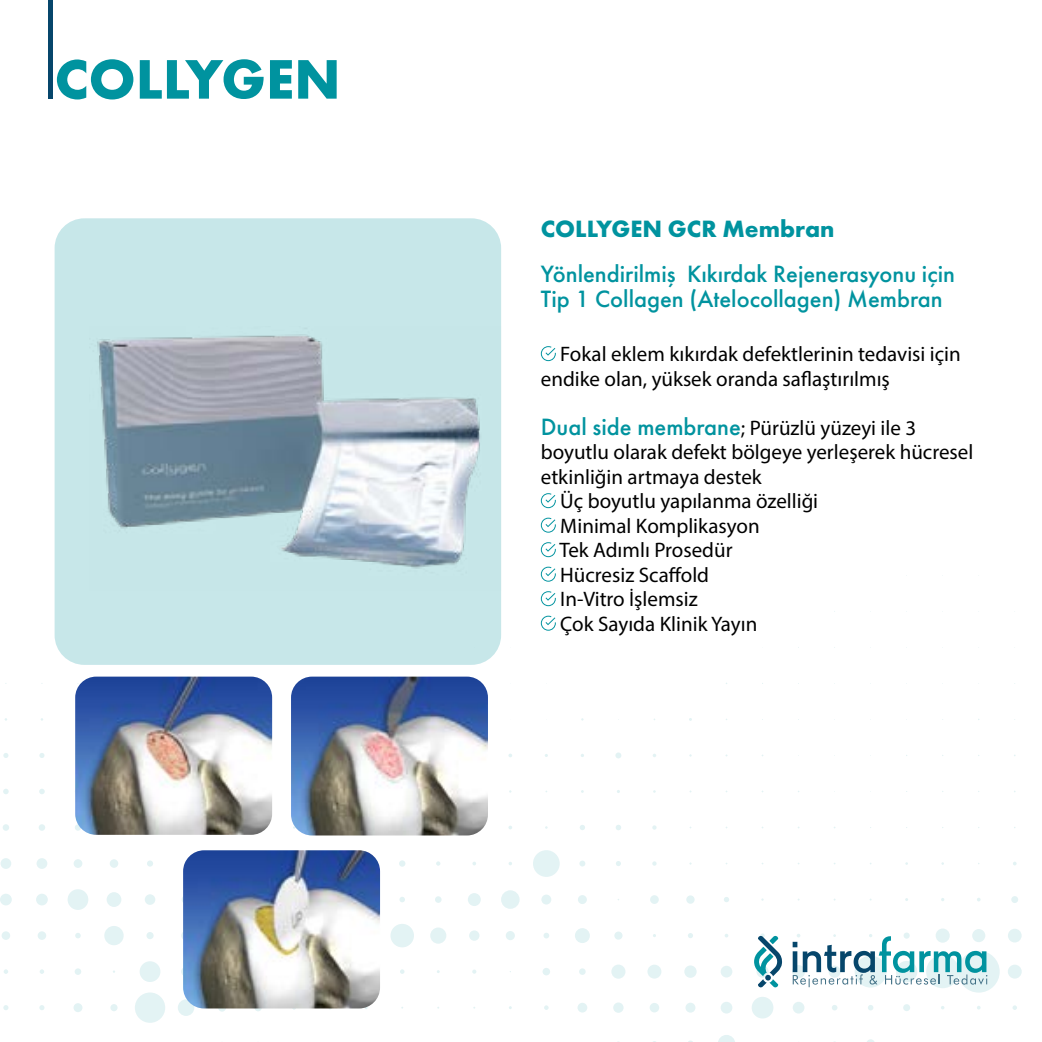
<style>
.page{position:relative;width:1042px;height:1042px;background:#fff}
.page>*{position:absolute;margin:0;border:0;box-sizing:border-box;transform-origin:0 0}
.t1{font:700 57.75px "Futura PT";color:#00939f}
.t2{font:500 24.5px/24.5px "Futura PT";color:#00939f}
.t3{font:700 24.5px "Futura PT";color:#00939f}
.t4{font:21px/24.5px "Myriad Pro";color:#000}
.s1{font-family:"Futura PT";font-weight:500;font-size:24.5px;color:#00939f}
</style>
<div class="page">
<svg style="left:3px;top:753px;width:5px;height:5px"></svg>
<svg style="left:39px;top:753px;width:6px;height:5px"></svg>
<svg style="left:615px;top:752px;width:6px;height:6px"></svg>
<svg style="left:3px;top:789px;width:6px;height:5px"></svg>
<svg style="left:39px;top:789px;width:6px;height:5px"></svg>
<div style="left:3px;top:824px;width:6px;height:7px;background:#e3f3f4;border-radius:50%"></div>
<div style="left:39px;top:824px;width:6px;height:7px;background:#e3f3f4;border-radius:50%"></div>
<svg style="left:580px;top:825px;width:5px;height:5px"></svg>
<svg style="left:616px;top:825px;width:5px;height:5px"></svg>
<svg style="left:652px;top:825px;width:4px;height:5px"></svg>
<div style="left:1px;top:858px;width:10px;height:11px;background:#e3f3f4;border-radius:50%"></div>
<div style="left:37px;top:858px;width:10px;height:11px;background:#e3f3f4;border-radius:50%"></div>
<div style="left:74px;top:859px;width:8px;height:9px;background:#e3f3f4;border-radius:50%"></div>
<div style="left:110px;top:859px;width:8px;height:9px;background:#e3f3f4;border-radius:50%"></div>
<svg style="left:147px;top:860px;width:6px;height:6px"></svg>
<div style="left:399px;top:860px;width:6px;height:7px;background:#e3f3f4;border-radius:50%"></div>
<svg style="left:436px;top:861px;width:4px;height:5px"></svg>
<div style="left:533px;top:850px;width:27px;height:27px;background:#e3f3f4;border-radius:50%"></div>
<svg style="left:579px;top:860px;width:6px;height:6px"></svg>
<svg style="left:616px;top:861px;width:5px;height:5px"></svg>
<svg style="left:652px;top:861px;width:4px;height:5px"></svg>
<div style="left:0;top:893px;width:12px;height:12px;background:#e3f3f4;border-radius:50%"></div>
<div style="left:36px;top:893px;width:12px;height:12px;background:#e3f3f4;border-radius:50%"></div>
<div style="left:68px;top:889px;width:20px;height:21px;background:#e3f3f4;border-radius:50%"></div>
<div style="left:107px;top:892px;width:14px;height:15px;background:#e3f3f4;border-radius:50%"></div>
<div style="left:145px;top:894px;width:10px;height:11px;background:#e3f3f4;border-radius:50%"></div>
<div style="left:182px;top:895px;width:8px;height:9px;background:#e3f3f4;border-radius:50%"></div>
<svg style="left:399px;top:897px;width:6px;height:5px"></svg>
<div style="left:435px;top:896px;width:6px;height:7px;background:#e3f3f4;border-radius:50%"></div>
<div style="left:468px;top:893px;width:13px;height:13px;background:#e3f3f4;border-radius:50%"></div>
<div style="left:501px;top:890px;width:19px;height:19px;background:#e3f3f4;border-radius:50%"></div>
<svg style="left:541px;top:894px;width:10px;height:10px"></svg>
<div style="left:578px;top:895px;width:9px;height:9px;background:#e3f3f4;border-radius:50%"></div>
<div style="left:650px;top:895px;width:9px;height:9px;background:#e3f3f4;border-radius:50%"></div>
<div style="left:686px;top:895px;width:8px;height:9px;background:#e3f3f4;border-radius:50%"></div>
<svg style="left:724px;top:897px;width:5px;height:5px"></svg>
<div style="left:1011px;top:896px;width:7px;height:7px;background:#e3f3f4;border-radius:50%"></div>
<div style="left:2px;top:931px;width:8px;height:9px;background:#e3f3f4;border-radius:50%"></div>
<div style="left:38px;top:931px;width:8px;height:9px;background:#e3f3f4;border-radius:50%"></div>
<svg style="left:75px;top:933px;width:6px;height:5px"></svg>
<div style="left:104px;top:926px;width:20px;height:19px;background:#e3f3f4;border-radius:50%"></div>
<div style="left:146px;top:932px;width:8px;height:7px;background:#e3f3f4;border-radius:50%"></div>
<div style="left:390px;top:924px;width:24px;height:23px;background:#e3f3f4;border-radius:50%"></div>
<div style="left:430px;top:927px;width:16px;height:16px;background:#e3f3f4;border-radius:50%"></div>
<div style="left:469px;top:930px;width:10px;height:11px;background:#e3f3f4;border-radius:50%"></div>
<div style="left:506px;top:931px;width:9px;height:9px;background:#e3f3f4;border-radius:50%"></div>
<svg style="left:543px;top:933px;width:6px;height:5px"></svg>
<div style="left:575px;top:928px;width:15px;height:15px;background:#e3f3f4;border-radius:50%"></div>
<div style="left:614px;top:931px;width:8px;height:8px;background:#e3f3f4;border-radius:50%"></div>
<svg style="left:688px;top:933px;width:5px;height:5px"></svg>
<svg style="left:935px;top:928px;width:15px;height:14px"></svg>
<svg style="left:972px;top:929px;width:13px;height:13px"></svg>
<div style="left:1008px;top:928px;width:13px;height:14px;background:#e3f3f4;border-radius:50%"></div>
<svg style="left:4px;top:969px;width:4px;height:5px"></svg>
<svg style="left:40px;top:969px;width:4px;height:5px"></svg>
<div style="left:75px;top:968px;width:6px;height:7px;background:#e3f3f4;border-radius:50%"></div>
<div style="left:140px;top:961px;width:20px;height:21px;background:#e3f3f4;border-radius:50%"></div>
<div style="left:181px;top:967px;width:10px;height:9px;background:#e3f3f4;border-radius:50%"></div>
<svg style="left:400px;top:969px;width:4px;height:5px"></svg>
<svg style="left:472px;top:969px;width:4px;height:4px"></svg>
<div style="left:542px;top:968px;width:8px;height:7px;background:#e3f3f4;border-radius:50%"></div>
<div style="left:579px;top:968px;width:7px;height:7px;background:#e3f3f4;border-radius:50%"></div>
<div style="left:611px;top:964px;width:14px;height:14px;background:#e3f3f4;border-radius:50%"></div>
<div style="left:647px;top:964px;width:14px;height:14px;background:#e3f3f4;border-radius:50%"></div>
<div style="left:684px;top:965px;width:12px;height:13px;background:#e3f3f4;border-radius:50%"></div>
<div style="left:720px;top:966px;width:12px;height:11px;background:#e3f3f4;border-radius:50%"></div>
<div style="left:926px;top:955px;width:33px;height:33px;background:#e3f3f4;border-radius:50%"></div>
<svg style="left:958px;top:950px;width:41px;height:42px"></svg>
<div style="left:1008px;top:964px;width:14px;height:14px;background:#e3f3f4;border-radius:50%"></div>
<svg style="left:3px;top:1005px;width:5px;height:5px"></svg>
<svg style="left:39px;top:1005px;width:6px;height:5px"></svg>
<div style="left:73px;top:1003px;width:9px;height:9px;background:#e3f3f4;border-radius:50%"></div>
<div style="left:110px;top:1004px;width:8px;height:7px;background:#e3f3f4;border-radius:50%"></div>
<div style="left:135px;top:992px;width:30px;height:31px;background:#e3f3f4;border-radius:50%"></div>
<div style="left:178px;top:999px;width:16px;height:17px;background:#e3f3f4;border-radius:50%"></div>
<svg style="left:218px;top:1003px;width:8px;height:8px"></svg>
<svg style="left:254px;top:1004px;width:8px;height:7px"></svg>
<svg style="left:544px;top:1005px;width:5px;height:5px"></svg>
<div style="left:577px;top:1003px;width:10px;height:9px;background:#e3f3f4;border-radius:50%"></div>
<div style="left:613px;top:1002px;width:10px;height:11px;background:#e3f3f4;border-radius:50%"></div>
<div style="left:649px;top:1003px;width:10px;height:9px;background:#e3f3f4;border-radius:50%"></div>
<svg style="left:685px;top:1002px;width:10px;height:10px"></svg>
<div style="left:720px;top:1002px;width:12px;height:11px;background:#e3f3f4;border-radius:50%"></div>
<div style="left:751px;top:997px;width:22px;height:21px;background:#e3f3f4;border-radius:50%"></div>
<div style="left:793px;top:1002px;width:11px;height:11px;background:#e3f3f4;border-radius:50%"></div>
<svg style="left:832px;top:1005px;width:5px;height:5px"></svg>
<svg style="left:868px;top:1005px;width:5px;height:5px"></svg>
<div style="left:903px;top:1004px;width:7px;height:7px;background:#e3f3f4;border-radius:50%"></div>
<svg style="left:1012px;top:1005px;width:5px;height:5px"></svg>
<svg style="left:718px;top:1035px;width:17px;height:7px"></svg>
<svg style="left:867px;top:1039px;width:8px;height:3px"></svg>
<div style="left:55px;top:218px;width:446px;height:447px;background:#c7e7e9;border-radius:30px"></div>
<svg style="left:541px;top:346px;width:15px;height:15px"></svg>
<svg style="left:541px;top:493px;width:15px;height:15px"></svg>
<svg style="left:541px;top:518px;width:15px;height:15px"></svg>
<svg style="left:541px;top:542px;width:15px;height:15px"></svg>
<svg style="left:541px;top:567px;width:15px;height:15px"></svg>
<svg style="left:541px;top:591px;width:15px;height:15px"></svg>
<svg style="left:541px;top:616px;width:15px;height:15px"></svg>
<img style="left:97px;top:334px;width:383px;height:235px">
<img style="left:75px;top:676px;width:197px;height:159px">
<img style="left:291px;top:676px;width:197px;height:159px">
<img style="left:183px;top:850px;width:197px;height:158px">
<div style="left:48px;top:0;width:5px;height:99px;background:#06466b"></div>
<svg style="left:754px;top:933px;width:28px;height:55px"></svg>
<svg style="left:792px;top:932px;width:194px;height:55px"></svg>
<svg style="left:978px;top:975px;width:9px;height:9px"></svg>
<h1 class="t1" style="left:55px;top:42px;width:288px">COLLYGEN</h1>
<p class="t3" style="left:541px;top:213px;width:295px">COLLYGEN GCR Membran</p>
<p class="t2" style="left:541px;top:262px;width:416px">Yönlendirilmiş Kıkırdak Rejenerasyonu için<br>Tip 1 Collagen (Atelocollagen) Membran</p>
<p class="t4" style="left:541px;top:341px;width:421px;text-indent:19px">Fokal eklem kıkırdak defektlerinin tedavisi için endike olan, yüksek oranda saflaştırılmış</p>
<p class="t4" style="left:541px;top:415px;width:377px"><span class="s1">Dual side membrane</span>; Pürüzlü yüzeyi ile 3</p>
<p class="t4" style="left:541px;top:439px;width:434px">boyutlu olarak defekt bölgeye yerleşerek hücresel</p>
<p class="t4" style="left:541px;top:464px;width:222px">etkinliğin artmaya destek</p>
<p class="t4" style="left:560px;top:488px;width:259px">Üç boyutlu yapılanma özelliği</p>
<p class="t4" style="left:560px;top:513px;width:201px">Minimal Komplikasyon</p>
<p class="t4" style="left:559px;top:537px;width:175px">Tek Adımlı Prosedür</p>
<p class="t4" style="left:560px;top:562px;width:150px">Hücresiz Scaffold</p>
<p class="t4" style="left:560px;top:586px;width:139px">In-Vitro İşlemsiz</p>
<p class="t4" style="left:560px;top:611px;width:199px">Çok Sayıda Klinik Yayın</p>
</div>
